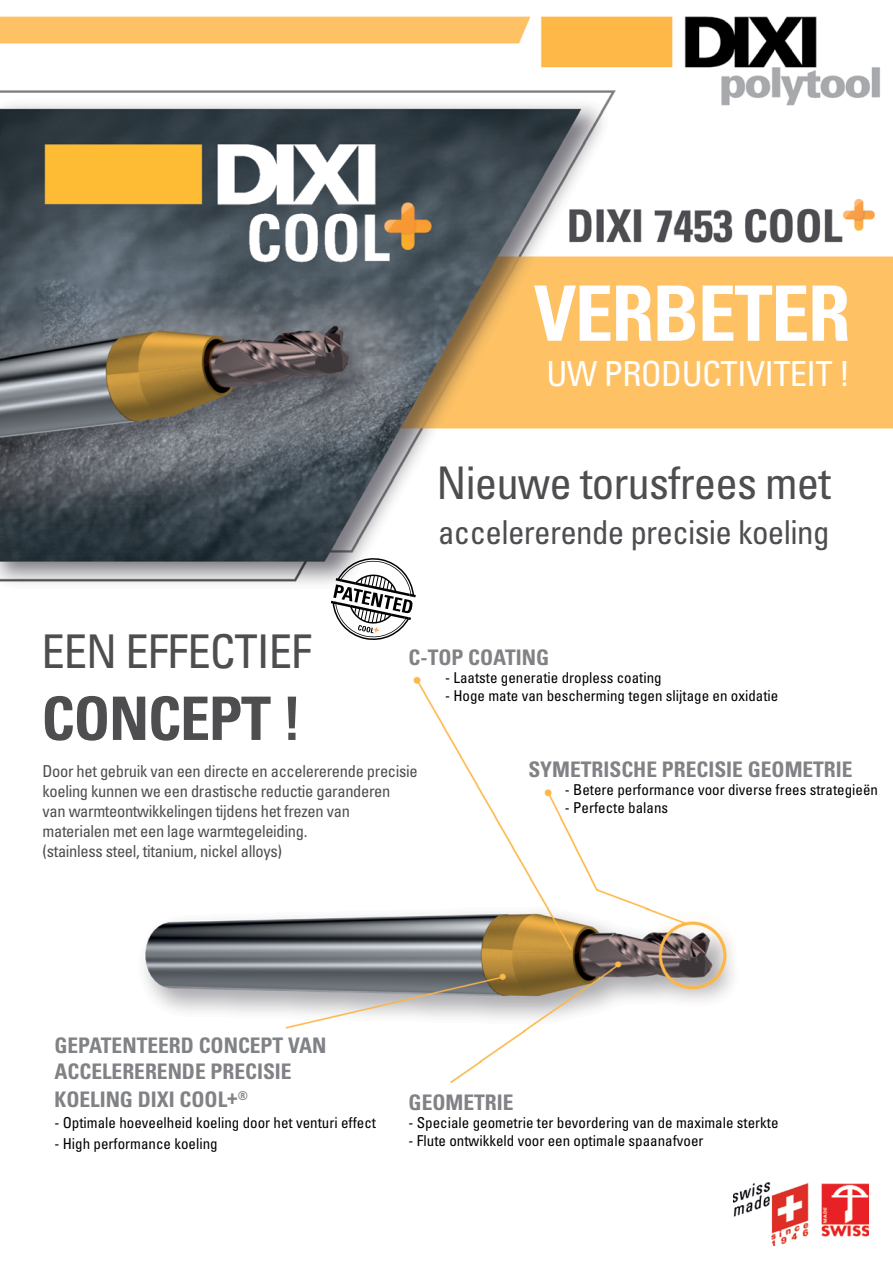
<style>
.page{position:relative;width:893px;height:1263px;background:#fff}
.page>*{position:absolute;margin:0;border:0;box-sizing:border-box;transform-origin:0 0}
.t1{font:700 condensed 76.5px "Univers";letter-spacing:-.02em;color:#fff}
.t2{font:700 condensed 60px "Univers";letter-spacing:-.02em;color:#4e4d50}
.t3{font:condensed 46.5px "Univers";letter-spacing:-.02em;color:#4e4d50}
.t4{font:condensed 45px "Univers";letter-spacing:-.02em;color:#4e4d50}
.t5{font:condensed 34.5px "Univers";letter-spacing:-.02em;color:#fff}
.t6{font:condensed 33px "Univers";letter-spacing:-.02em;color:#4e4d50}
.t7{font:700 condensed 21.45px/25.8px "Univers";color:#808285}
.t8{font:condensed 16.5px/19.8px "Univers";letter-spacing:-.02em;color:#4e4d50}
.t9{font:condensed 15px "Univers";color:#000}
.s1{font-size:21px}
</style>
<div class="page">
<img style="left:733px;top:1182px;width:136px;height:64px">
<img style="left:0;top:16px;width:893px;height:1068px">
<svg style="left:331px;top:557px;width:85px;height:84px"></svg>
<h1 class="t1" style="left:534px;top:267px;width:318px">VERBETER</h1>
<h3 class="t5" style="left:547px;top:352px;width:305px">UW PRODUCTIVITEIT !</h3>
<h3 class="t3" style="left:41px;top:622px;width:272px">EEN EFFECTIEF</h3>
<h2 class="t2" style="left:41px;top:682px;width:262px">CONCEPT !</h2>
<h3 class="t4" style="left:437px;top:455px;width:396px">Nieuwe torusfrees met</h3>
<h3 class="t6" style="left:438px;top:512px;width:393px">accelererende precisie koeling</h3>
<h3 class="t7" style="left:409px;top:645px;width:142px">C-TOP COATING</h3>
<p class="t9" style="left:445px;top:669px;width:218px">- Laatste generatie dropless coating</p>
<p class="t9" style="left:445px;top:687px;width:335px">- Hoge mate van bescherming tegen slijtage en oxidatie</p>
<p class="t8" style="left:43px;top:761px;width:377px">Door het gebruik van een directe en accelererende precisie koeling kunnen we een drastische reductie garanderen<br>van warmteontwikkelingen tijdens het frezen van materialen met een lage warmtegeleiding.<br>(stainless steel, titanium, nickel alloys)</p>
<h3 class="t7" style="left:528px;top:756px;width:326px">SYMETRISCHE PRECISIE GEOMETRIE</h3>
<p class="t9" style="left:565px;top:780px;width:315px">- Betere performance voor diverse frees strategieën</p>
<p class="t9" style="left:565px;top:798px;width:105px">- Perfecte balans</p>
<h3 class="t7" style="left:54px;top:1032px;width:274px">GEPATENTEERD CONCEPT VAN<br>ACCELERERENDE PRECISIE</h3>
<h3 class="t7" style="left:54px;top:1086px;width:195px">KOELING DIXI COOL<span class="s1">+</span><sup>®</sup></h3>
<p class="t9" style="left:54px;top:1113px;width:323px">- Optimale hoeveelheid koeling door het venturi effect</p>
<p class="t9" style="left:54px;top:1134px;width:165px">- High performance koeling</p>
<h3 class="t7" style="left:409px;top:1089px;width:106px">GEOMETRIE</h3>
<p class="t9" style="left:409px;top:1113px;width:371px">- Speciale geometrie ter bevordering van de maximale sterkte</p>
<p class="t9" style="left:409px;top:1131px;width:296px">- Flute ontwikkeld voor een optimale spaanafvoer</p>
</div>
